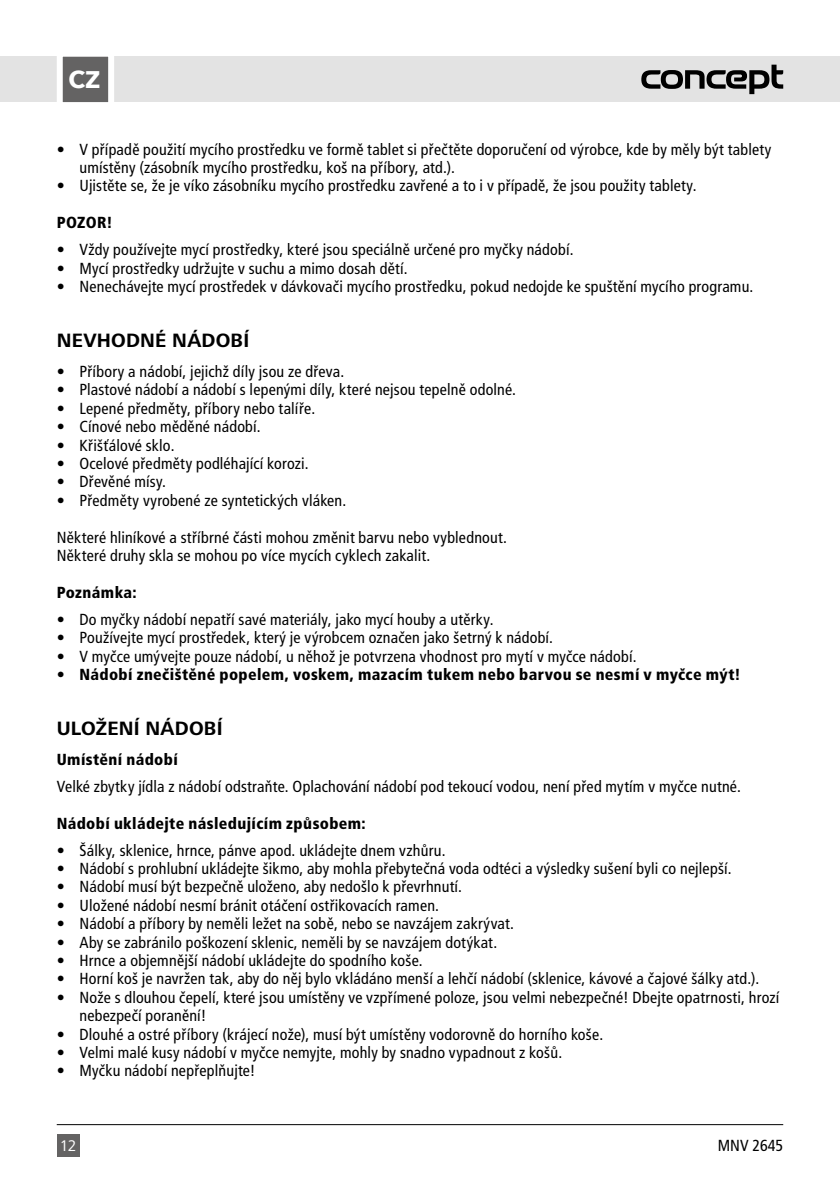
<style>
.page{position:relative;width:840px;height:1191px;background:#fff}
.page>*{position:absolute;margin:0;border:0;box-sizing:border-box;transform-origin:0 0}
.t1{font:700 24px "Avenir Next";color:#fff}
.t2{font:700 20px "Frutiger Next LTW1 G";letter-spacing:.01em;color:#000}
.t3{font:condensed 16px/18.4px "Frutiger CE";letter-spacing:.015em;color:#000}
.t4{font:900 condensed 16px "Frutiger CE";letter-spacing:.025em;color:#000}
.t5{font:16px "Frutiger Next LTW1 G";color:#fff}
</style>
<div class="page">
<div style="left:0;top:57px;width:839px;height:45px;background:#e3e3e3"></div>
<div style="left:57px;top:1134px;width:22px;height:23px;background:#646363"></div>
<hr style="left:57px;top:1124px;width:725px;height:1px;background:#000">
<svg style="left:641px;top:65px;width:141px;height:29px"></svg>
<svg style="left:54px;top:56px;width:63px;height:47px;background:#909090"></svg>
<h1 class="t1" style="left:68px;top:59px;width:33px">CZ</h1>
<p class="t3" style="left:79px;top:140px;width:693px;text-indent:-23px">• V případě použití mycího prostředku ve formě tablet si přečtěte doporučení od výrobce, kde by měly být tablety umístěny (zásobník mycího prostředku, koš na příbory, atd.).</p>
<p class="t3" style="left:57px;top:177px;width:641px">• Ujistěte se, že je víko zásobníku mycího prostředku zavřené a to i v případě, že jsou použity tablety.</p>
<p class="t4" style="left:57px;top:213px;width:57px">POZOR!</p>
<p class="t3" style="left:57px;top:240px;width:518px">• Vždy používejte mycí prostředky, které jsou speciálně určené pro myčky nádobí.</p>
<p class="t3" style="left:57px;top:259px;width:352px">• Mycí prostředky udržujte v suchu a mimo dosah dětí.</p>
<p class="t3" style="left:57px;top:277px;width:697px">• Nenechávejte mycí prostředek v dávkovači mycího prostředku, pokud nedojde ke spuštění mycího programu.</p>
<p class="t2" style="left:57px;top:329px;width:194px">NEVHODNÉ NÁDOBÍ</p>
<p class="t3" style="left:57px;top:362px;width:289px">• Příbory a nádobí, jejichž díly jsou ze dřeva.</p>
<p class="t3" style="left:57px;top:381px;width:460px">• Plastové nádobí a nádobí s lepenými díly, které nejsou tepelně odolné.</p>
<p class="t3" style="left:57px;top:399px;width:260px">• Lepené předměty, příbory nebo talíře.</p>
<p class="t3" style="left:57px;top:417px;width:205px">• Cínové nebo měděné nádobí.</p>
<p class="t3" style="left:57px;top:436px;width:119px">• Křišťálové sklo.</p>
<p class="t3" style="left:57px;top:454px;width:253px">• Ocelové předměty podléhající korozi.</p>
<p class="t3" style="left:57px;top:473px;width:111px">• Dřevěné mísy.</p>
<p class="t3" style="left:57px;top:491px;width:291px">• Předměty vyrobené ze syntetických vláken.</p>
<p class="t3" style="left:57px;top:528px;width:451px">Některé hliníkové a stříbrné části mohou změnit barvu nebo vyblednout.<br>Některé druhy skla se mohou po více mycích cyklech zakalit.</p>
<p class="t4" style="left:57px;top:583px;width:81px">Poznámka:</p>
<p class="t3" style="left:57px;top:610px;width:438px">• Do myčky nádobí nepatří savé materiály, jako mycí houby a utěrky.</p>
<p class="t3" style="left:57px;top:628px;width:497px">• Používejte mycí prostředek, který je výrobcem označen jako šetrný k nádobí.</p>
<p class="t3" style="left:57px;top:647px;width:581px">• V myčce umývejte pouze nádobí, u něhož je potvrzena vhodnost pro mytí v myčce nádobí.</p>
<p class="t4" style="left:57px;top:665px;width:685px">• Nádobí znečištěné popelem, voskem, mazacím tukem nebo barvou se nesmí v myčce mýt!</p>
<p class="t2" style="left:57px;top:717px;width:167px">ULOŽENÍ NÁDOBÍ</p>
<p class="t4" style="left:57px;top:750px;width:122px">Umístění nádobí</p>
<p class="t3" style="left:57px;top:777px;width:685px">Velké zbytky jídla z nádobí odstraňte. Oplachování nádobí pod tekoucí vodou, není před mytím v myčce nutné.</p>
<p class="t4" style="left:57px;top:814px;width:310px">Nádobí ukládejte následujícím způsobem:</p>
<p class="t3" style="left:57px;top:841px;width:390px">• Šálky, sklenice, hrnce, pánve apod. ukládejte dnem vzhůru.</p>
<p class="t3" style="left:57px;top:859px;width:676px">• Nádobí s prohlubní ukládejte šikmo, aby mohla přebytečná voda odtéci a výsledky sušení byli co nejlepší.</p>
<p class="t3" style="left:57px;top:877px;width:406px">• Nádobí musí být bezpečně uloženo, aby nedošlo k převrhnutí.</p>
<p class="t3" style="left:57px;top:896px;width:383px">• Uložené nádobí nesmí bránit otáčení ostřikovacích ramen.</p>
<p class="t3" style="left:57px;top:914px;width:458px">• Nádobí a příbory by neměli ležet na sobě, nebo se navzájem zakrývat.</p>
<p class="t3" style="left:57px;top:933px;width:441px">• Aby se zabránilo poškození sklenic, neměli by se navzájem dotýkat.</p>
<p class="t3" style="left:57px;top:951px;width:367px">• Hrnce a objemnější nádobí ukládejte do spodního koše.</p>
<p class="t3" style="left:57px;top:969px;width:703px">• Horní koš je navržen tak, aby do něj bylo vkládáno menší a lehčí nádobí (sklenice, kávové a čajové šálky atd.).</p>
<p class="t3" style="left:79px;top:988px;width:701px;text-indent:-23px">• Nože s dlouhou čepelí, které jsou umístěny ve vzpřímené poloze, jsou velmi nebezpečné! Dbejte opatrnosti, hrozí nebezpečí poranění!</p>
<p class="t3" style="left:57px;top:1025px;width:547px">• Dlouhé a ostré příbory (krájecí nože), musí být umístěny vodorovně do horního koše.</p>
<p class="t3" style="left:57px;top:1043px;width:506px">• Velmi malé kusy nádobí v myčce nemyjte, mohly by snadno vypadnout z košů.</p>
<p class="t3" style="left:57px;top:1061px;width:200px">• Myčku nádobí nepřeplňujte!</p>
<p class="t5" style="left:60px;top:1137px;width:18px">12</p>
<p class="t3" style="left:717px;top:1136px;width:67px">MNV 2645</p>
</div>
